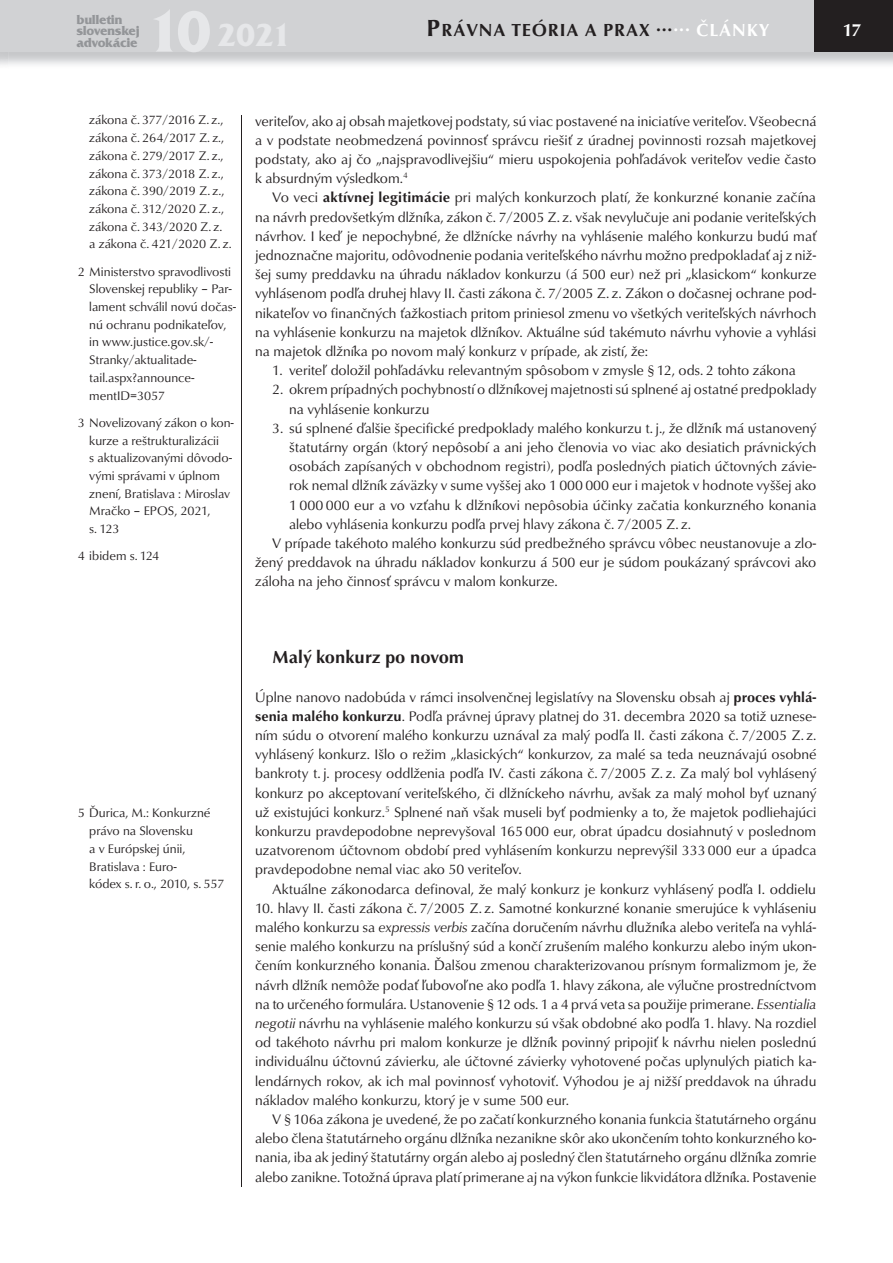
<style>
.page{position:relative;width:893px;height:1263px;background:#fff}
.page>*{position:absolute;margin:0;border:0;box-sizing:border-box;transform-origin:0 0}
.t1{font:700 33px "Friz Qua Itc TEE";color:#e6e7e9}
.t2{font:700 18px "URW Classico TEE";letter-spacing:.05em;color:#231f20}
.t3{font:700 18px "URW Classico TEE";color:#231f20}
.t4{font:700 18px "URW Classico TEE";color:#fff}
.t5{font:14.25px/19.2px "URW Classico TEE";color:#231f20;text-align:justify}
.t6{font:700 13.5px/11.2px "Friz Qua Itc TEE";letter-spacing:-.025em;color:#939598}
.t7{font:12.75px/17.7px "URW Classico TEE";color:#231f20}
.s1{font-size:60px}
.s2{font-size:24px}
.s3{color:#fff}
.s4{font-weight:700}
.s5{font-style:italic}
</style>
<div class="page">
<div style="left:0;top:0;width:893px;height:52px;background:#d1d2d4"></div>
<div style="left:814px;top:0;width:79px;height:52px;background:#231f20"></div>
<hr style="left:241px;top:115px;width:1px;height:1071px;background:#231f20">
<h1 class="t1" style="left:146px;top:23px;width:147px"><span class="s1">10</span> 2021</h1>
<p class="t6" style="left:77px;top:15px;width:65px">bulletin slovenskej advokácie</p>
<p class="t2" style="left:427px;top:23px;width:345px"><span class="s2">P</span>RÁVNA TEÓRIA A PRAX ...<sup>...</sup> <span class="s3">ČLÁNKY</span></p>
<p class="t7" style="left:89px;top:113px;width:144px">zákona č. 377/2016 Z. z., zákona č. 264/2017 Z. z., zákona č. 279/2017 Z. z., zákona č. 373/2018 Z. z., zákona č. 390/2019 Z. z., zákona č. 312/2020 Z. z., zákona č. 343/2020 Z. z. a zákona č. 421/2020 Z. z.</p>
<p class="t7" style="left:89px;top:264px;width:149px;text-indent:-11px">2 Ministerstvo spravodlivosti<br>Slovenskej republiky – Par&shy;lament schválil novú dočas&shy;nú ochranu podnikateľov, in www.justice.gov.sk/-<br>Stranky/aktualitade&shy;tail.aspx?announce&shy;mentID=3057</p>
<p class="t7" style="left:89px;top:415px;width:146px;text-indent:-11px">3 Novelizovaný zákon o kon&shy;kurze a reštrukturalizácii<br>s aktualizovanými dôvodo&shy;vými správami v úplnom znení, Bratislava : Miroslav<br>Mračko – EPOS, 2021,<br>s. 123</p>
<p class="t7" style="left:78px;top:548px;width:83px">4 ibidem s. 124</p>
<p class="t5" style="left:255px;top:113px;width:563px">veriteľov, ako aj obsah majetkovej podstaty, sú viac postavené na iniciatíve veriteľov. Všeobecná a v podstate neobmedzená povinnosť správcu riešiť z úradnej povinnosti rozsah majetkovej podstaty, ako aj čo „najspravodlivejšiu“ mieru uspokojenia pohľadávok veriteľov vedie často k absurdným výsledkom.<sup>4</sup></p>
<p class="t5" style="left:255px;top:189px;width:563px;text-indent:17px">Vo veci <span class="s4">aktívnej legitimácie</span> pri malých konkurzoch platí, že konkurzné konanie začína na návrh predovšetkým dlžníka, zákon č. 7/2005 Z. z. však nevylučuje ani podanie veriteľských návrhov. I keď je nepochybné, že dlžnícke návrhy na vyhlásenie malého konkurzu budú mať jednoznačne majoritu, odôvodnenie podania veriteľského návrhu možno predpokladať aj z niž&shy;šej sumy preddavku na úhradu nákladov konkurzu (á 500 eur) než pri „klasickom“ konkurze vyhlásenom podľa druhej hlavy II. časti zákona č. 7/2005 Z. z. Zákon o dočasnej ochrane pod&shy;nikateľov vo finančných ťažkostiach pritom priniesol zmenu vo všetkých veriteľských návrhoch na vyhlásenie konkurzu na majetok dlžníkov. Aktuálne súd takémuto návrhu vyhovie a vyhlási na majetok dlžníka po novom malý konkurz v prípade, ak zistí, že:</p>
<p class="t5" style="left:272px;top:362px;width:525px">1. veriteľ doložil pohľadávku relevantným spôsobom v zmysle § 12, ods. 2 tohto zákona</p>
<p class="t5" style="left:289px;top:381px;width:529px;text-indent:-17px">2. okrem prípadných pochybností o dlžníkovej majetnosti sú splnené aj ostatné predpoklady na vyhlásenie konkurzu</p>
<p class="t5" style="left:272px;top:420px;width:546px">3. sú splnené ďalšie špecifické predpoklady malého konkurzu t. j., že dlžník má ustanovený</p>
<p class="t5" style="left:289px;top:439px;width:529px">štatutárny orgán (ktorý nepôsobí a ani jeho členovia vo viac ako desiatich právnických</p>
<p class="t5" style="left:289px;top:458px;width:529px">osobách zapísaných v obchodnom registri), podľa posledných piatich účtovných závie-</p>
<p class="t5" style="left:289px;top:477px;width:529px">rok nemal dlžník záväzky v sume vyššej ako 1 000 000 eur i majetok v hodnote vyššej ako</p>
<p class="t5" style="left:289px;top:497px;width:529px">1 000 000 eur a vo vzťahu k dlžníkovi nepôsobia účinky začatia konkurzného konania</p>
<p class="t5" style="left:289px;top:516px;width:403px">alebo vyhlásenia konkurzu podľa prvej hlavy zákona č. 7/2005 Z. z.</p>
<p class="t5" style="left:272px;top:535px;width:546px">V prípade takéhoto malého konkurzu súd predbežného správcu vôbec neustanovuje a zlo-</p>
<p class="t5" style="left:255px;top:554px;width:563px">žený preddavok na úhradu nákladov konkurzu á 500 eur je súdom poukázaný správcovi ako</p>
<p class="t5" style="left:255px;top:573px;width:304px">záloha na jeho činnosť správcu v malom konkurze.</p>
<p class="t7" style="left:89px;top:806px;width:136px;text-indent:-11px">5 Ďurica, M.: Konkurzné právo na Slovensku<br>a v Európskej únii,<br>Bratislava : Euro-<br>kódex s. r. o., 2010, s. 557</p>
<p class="t3" style="left:272px;top:650px;width:194px">Malý konkurz po novom</p>
<p class="t5" style="left:255px;top:689px;width:563px">Úplne nanovo nadobúda v rámci insolvenčnej legislatívy na Slovensku obsah aj <span class="s4">proces vyhlá&shy;senia malého konkurzu</span>. Podľa právnej úpravy platnej do 31. decembra 2020 sa totiž uznese&shy;ním súdu o otvorení malého konkurzu uznával za malý podľa II. časti zákona č. 7/2005 Z. z. vyhlásený konkurz. Išlo o režim „klasických“ konkurzov, za malé sa teda neuznávajú osobné bankroty t. j. procesy oddlženia podľa IV. časti zákona č. 7/2005 Z. z. Za malý bol vyhlásený konkurz po akceptovaní veriteľského, či dlžníckeho návrhu, avšak za malý mohol byť uznaný už existujúci konkurz.<sup>5</sup> Splnené naň však museli byť podmienky a to, že majetok podliehajúci konkurzu pravdepodobne neprevyšoval 165 000 eur, obrat úpadcu dosiahnutý v poslednom uzatvorenom účtovnom období pred vyhlásením konkurzu neprevýšil 333 000 eur a úpadca pravdepodobne nemal viac ako 50 veriteľov.</p>
<p class="t5" style="left:272px;top:881px;width:545px">Aktuálne zákonodarca definoval, že malý konkurz je konkurz vyhlásený podľa I. oddielu</p>
<p class="t5" style="left:255px;top:900px;width:563px">10. hlavy II. časti zákona č. 7/2005 Z. z. Samotné konkurzné konanie smerujúce k vyhláseniu malého konkurzu sa <span class="s5">expressis verbis</span> začína doručením návrhu dlužníka alebo veriteľa na vyhlá&shy;senie malého konkurzu na príslušný súd a končí zrušením malého konkurzu alebo iným ukon&shy;čením konkurzného konania. Ďalšou zmenou charakterizovanou prísnym formalizmom je, že návrh dlžník nemôže podať ľubovoľne ako podľa 1. hlavy zákona, ale výlučne prostredníctvom na to určeného formulára. Ustanovenie § 12 ods. 1 a 4 prvá veta sa použije primerane. <span class="s5">Essentialia negotii</span> návrhu na vyhlásenie malého konkurzu sú však obdobné ako podľa 1. hlavy. Na rozdiel od takéhoto návrhu pri malom konkurze je dlžník povinný pripojiť k návrhu nielen poslednú individuálnu účtovnú závierku, ale účtovné závierky vyhotovené počas uplynulých piatich ka&shy;lendárnych rokov, ak ich mal povinnosť vyhotoviť. Výhodou je aj nižší preddavok na úhradu nákladov malého konkurzu, ktorý je v sume 500 eur.</p>
<p class="t5" style="left:255px;top:1111px;width:563px;text-indent:17px">V § 106a zákona je uvedené, že po začatí konkurzného konania funkcia štatutárneho orgánu alebo člena štatutárneho orgánu dlžníka nezanikne skôr ako ukončením tohto konkurzného ko&shy;nania, iba ak jediný štatutárny orgán alebo aj posledný člen štatutárneho orgánu dlžníka zomrie alebo zanikne. Totožná úprava platí primerane aj na výkon funkcie likvidátora dlžníka. Postavenie</p>
<p class="t4" style="left:843px;top:22px;width:20px">17</p>
</div>
